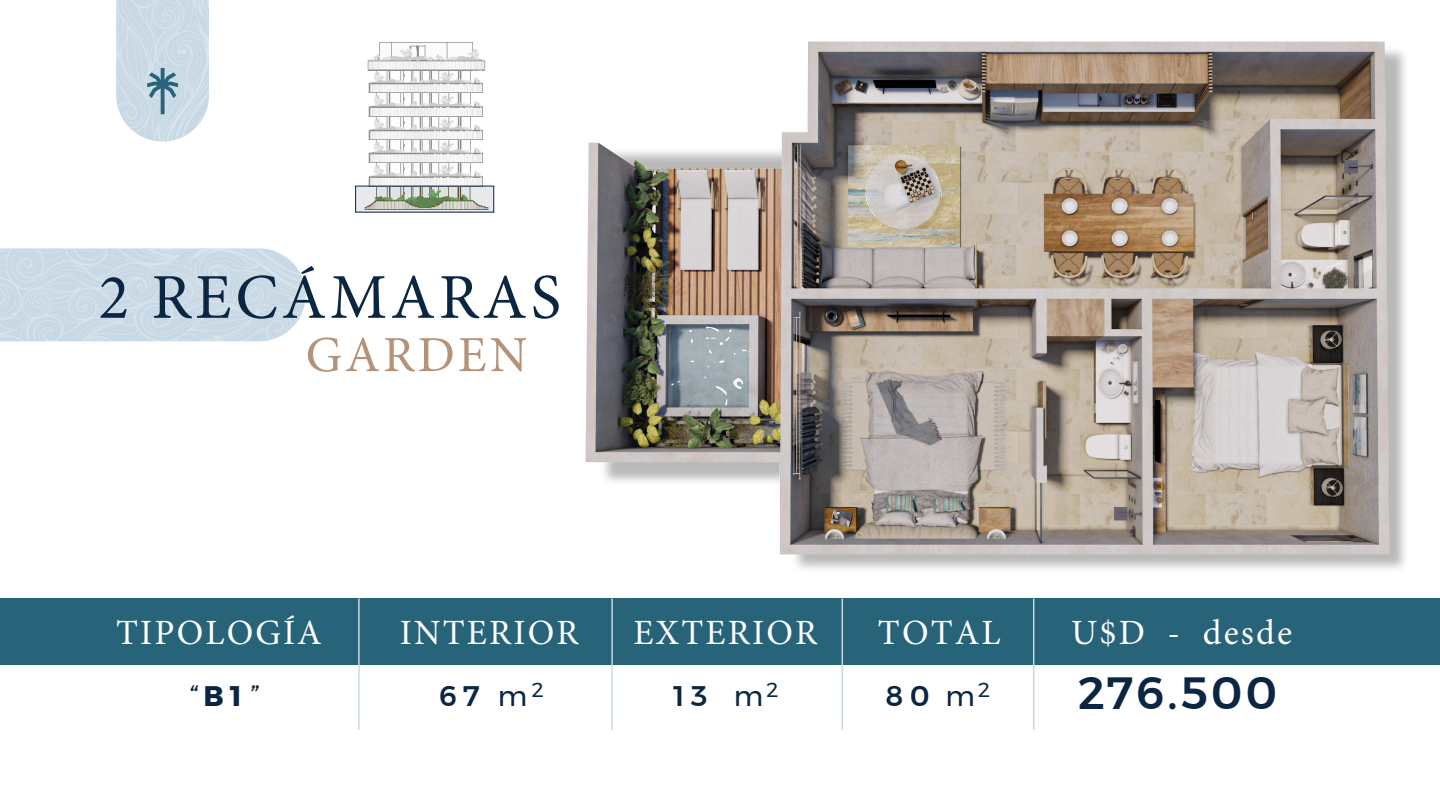
<style>
.page{position:relative;width:1440px;height:810px;background:#fff}
.page>*{position:absolute;margin:0;border:0;box-sizing:border-box;transform-origin:0 0}
.t1{font:63.9px "Minion Pro";letter-spacing:.06em;color:#0b2643}
.t2{font:50.55px "Minion Pro";letter-spacing:.06em;color:#b59379}
.t3{font:500 45px "Montserrat";letter-spacing:.06em;color:#0b2643}
.t4{font:35.47px "Minion Pro";letter-spacing:.06em;color:#fff}
.t5{font:500 28.28px "Montserrat";color:#0b2643}
.t6{font:italic 28.28px "Montserrat";color:#0b2643}
.t7{font:28.28px "Montserrat";color:#0b2643}
.s1{font-weight:400}
.s2{font-weight:700;font-style:normal}
</style>
<div class="page">
<svg style="left:116px;top:0;width:93px;height:142px;background:#c9d9e4"></svg>
<div style="left:0;top:599px;width:1440px;height:66px;background:#276379"></div>
<svg style="left:0;top:248px;width:306px;height:93px;background:#cddce7"></svg>
<hr style="left:358px;top:599px;width:2px;height:131px;background:#c8d9e5">
<hr style="left:611px;top:599px;width:2px;height:131px;background:#c8d9e5">
<hr style="left:842px;top:599px;width:1px;height:131px;background:#c8d9e5">
<hr style="left:1033px;top:599px;width:1px;height:131px;background:#c8d9e5">
<img style="left:586px;top:41px;width:803px;height:513px">
<img style="left:853px;top:371px;width:129px;height:168px">
<svg style="left:356px;top:42px;width:138px;height:144px"></svg>
<div style="left:355px;top:186px;width:139px;height:27px;border:1px solid #0b2643"></div>
<svg style="left:356px;top:186px;width:138px;height:26px;background:#b5bcb2"></svg>
<h1 class="t1" style="left:99px;top:255px;width:464px">2 RECÁMARAS</h1>
<h2 class="t2" style="left:306px;top:321px;width:223px">GARDEN</h2>
<p class="t4" style="left:116px;top:609px;width:207px">TIPOLOGÍA</p>
<p class="t4" style="left:400px;top:609px;width:180px">INTERIOR</p>
<p class="t4" style="left:634px;top:609px;width:185px">EXTERIOR</p>
<p class="t4" style="left:878px;top:609px;width:124px">TOTAL</p>
<p class="t4" style="left:1071px;top:609px;width:222px">U$D - desde</p>
<p class="t5" style="left:439px;top:673px;width:106px">67 <span class="s1">m</span><sup>2</sup></p>
<p class="t7" style="left:734px;top:674px;width:46px">m<sup>2</sup></p>
<p class="t5" style="left:673px;top:673px;width:36px">13</p>
<p class="t5" style="left:885px;top:673px;width:106px">80 <span class="s1">m</span><sup>2</sup></p>
<p class="t3" style="left:1078px;top:658px;width:201px">276.500</p>
<p class="t6" style="left:188px;top:675px;width:72px">“<span class="s2">B1</span>”</p>
</div>
